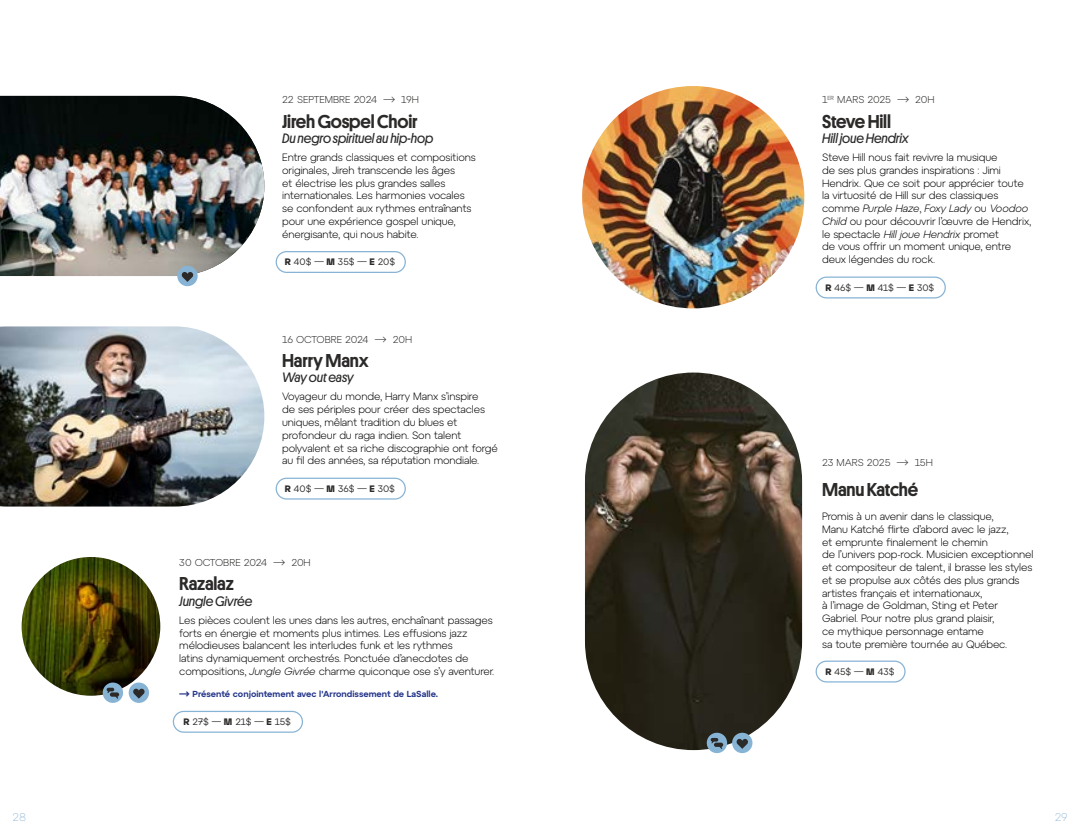
<style>
.page{position:relative;width:1080px;height:833px;background:#fff}
.page>*{position:absolute;margin:0;border:0;box-sizing:border-box;transform-origin:0 0}
.t1{font:500 18.75px "Platform";letter-spacing:-.01em;color:#2c2a29}
.t2{font:italic 13.75px "Platform";letter-spacing:-.01em;color:#2c2a29}
.t3{font:100 11.25px "Atyp Text";color:#87b3d5}
.t4{font:300 10.62px/12.8px "Atyp Text";letter-spacing:-.01em;color:#000}
.t5{font:300 10px "Atyp Text";letter-spacing:-.01em;color:#2c2a29}
.t6{font:9.38px "Atyp Text";letter-spacing:-.005em;color:#2c2a29}
.t7{font:600 8.75px "Atyp Text";color:#25368a}
.s1{font-family:"Atyp Display";font-weight:700}
.s2{font-style:italic}
</style>
<div class="page">
<img style="left:0;top:96px;width:264px;height:180px">
<img style="left:0;top:326px;width:264px;height:180px">
<img style="left:22px;top:557px;width:138px;height:138px;border-radius:69px">
<div style="left:276px;top:251px;width:130px;height:22px;border:1px solid #87b3d5;border-radius:10px"></div>
<div style="left:276px;top:477px;width:130px;height:22px;border:1px solid #87b3d5;border-radius:10px"></div>
<div style="left:173px;top:710px;width:130px;height:22px;border:1px solid #87b3d5;border-radius:10px"></div>
<div style="left:103px;top:682px;width:20px;height:20px;background:#87b3d5;border-radius:50%"></div>
<svg style="left:107px;top:687px;width:12px;height:11px"></svg>
<div style="left:177px;top:266px;width:21px;height:20px;background:#87b3d5;border-radius:50%"></div>
<svg style="left:181px;top:272px;width:12px;height:10px"></svg>
<div style="left:129px;top:682px;width:20px;height:20px;background:#87b3d5;border-radius:50%"></div>
<svg style="left:133px;top:688px;width:12px;height:10px"></svg>
<img style="left:582px;top:86px;width:222px;height:222px;border-radius:111px">
<div style="left:816px;top:276px;width:130px;height:22px;border:1px solid #87b3d5;border-radius:10px"></div>
<div style="left:816px;top:660px;width:90px;height:22px;border:1px solid #87b3d5;border-radius:10px"></div>
<img style="left:585px;top:372px;width:217px;height:378px;border-radius:109px">
<div style="left:707px;top:732px;width:20px;height:21px;background:#87b3d5;border-radius:50%"></div>
<svg style="left:711px;top:737px;width:12px;height:12px"></svg>
<div style="left:732px;top:732px;width:20px;height:21px;background:#87b3d5;border-radius:50%"></div>
<svg style="left:736px;top:738px;width:12px;height:10px"></svg>
<p class="t5" style="left:282px;top:92px;width:138px">22 SEPTEMBRE 2024 ⟶ 19H</p>
<h1 class="t1" style="left:282px;top:108px;width:137px">Jireh Gospel Choir</h1>
<p class="t2" style="left:282px;top:128px;width:153px">Du negro spirituel au hip-hop</p>
<p class="t4" style="left:282px;top:150px;width:195px">Entre grands classiques et compositions originales, Jireh transcende les âges<br>et électrise les plus grandes salles internationales. Les harmonies vocales se confondent aux rythmes entraînants pour une expérience gospel unique, énergisante, qui nous habite.</p>
<p class="t6" style="left:285px;top:255px;width:112px"><span class="s1">R</span> 40$ — <span class="s1">M</span> 35$ — <span class="s1">E</span> 20$</p>
<p class="t5" style="left:282px;top:331px;width:132px">16 OCTOBRE 2024 ⟶ 20H</p>
<h1 class="t1" style="left:282px;top:347px;width:88px">Harry Manx</h1>
<p class="t2" style="left:282px;top:367px;width:73px">Way out easy</p>
<p class="t4" style="left:282px;top:390px;width:217px">Voyageur du monde, Harry Manx s’inspire<br>de ses périples pour créer des spectacles uniques, mêlant tradition du blues et profondeur du raga indien. Son talent polyvalent et sa riche discographie ont forgé au fil des années, sa réputation mondiale.</p>
<p class="t6" style="left:285px;top:481px;width:112px"><span class="s1">R</span> 40$ — <span class="s1">M</span> 36$ — <span class="s1">E</span> 30$</p>
<p class="t5" style="left:179px;top:555px;width:133px">30 OCTOBRE 2024 ⟶ 20H</p>
<h1 class="t1" style="left:179px;top:570px;width:56px">Razalaz</h1>
<p class="t2" style="left:179px;top:590px;width:74px">Jungle Givrée</p>
<p class="t4" style="left:179px;top:613px;width:316px">Les pièces coulent les unes dans les autres, enchaînant passages forts en énergie et moments plus intimes. Les effusions jazz mélodieuses balancent les interludes funk et les rythmes<br>latins dynamiquement orchestrés. Ponctuée d’anecdotes de compositions, <span class="s2">Jungle Givrée</span> charme quiconque ose s’y aventurer.</p>
<p class="t7" style="left:179px;top:687px;width:260px">⟶ Présenté conjointement avec l'Arrondissement de LaSalle.</p>
<p class="t6" style="left:183px;top:714px;width:109px"><span class="s1">R</span> 27$ — <span class="s1">M</span> 21$ — <span class="s1">E</span> 15$</p>
<p class="t5" style="left:822px;top:92px;width:114px">1<sup>ER</sup> MARS 2025 ⟶ 20H</p>
<h1 class="t1" style="left:822px;top:108px;width:70px">Steve Hill</h1>
<p class="t2" style="left:822px;top:128px;width:88px">Hill joue Hendrix</p>
<p class="t4" style="left:822px;top:150px;width:211px">Steve Hill nous fait revivre la musique<br>de ses plus grandes inspirations : Jimi Hendrix. Que ce soit pour apprécier toute la virtuosité de Hill sur des classiques comme <span class="s2">Purple Haze</span>, <span class="s2">Foxy Lady</span> ou <span class="s2">Voodoo Child</span> ou pour découvrir l’œuvre de Hendrix, le spectacle <span class="s2">Hill joue Hendrix</span> promet<br>de vous offrir un moment unique, entre deux légendes du rock.</p>
<p class="t6" style="left:826px;top:280px;width:110px"><span class="s1">R</span> 46$ — <span class="s1">M</span> 41$ — <span class="s1">E</span> 30$</p>
<p class="t5" style="left:822px;top:455px;width:112px">23 MARS 2025 ⟶ 15H</p>
<h1 class="t1" style="left:822px;top:476px;width:98px">Manu Katché</h1>
<p class="t4" style="left:822px;top:509px;width:213px">Promis à un avenir dans le classique,<br>Manu Katché flirte d’abord avec le jazz,<br>et emprunte finalement le chemin<br>de l’univers pop-rock. Musicien exceptionnel et compositeur de talent, il brasse les styles et se propulse aux côtés des plus grands artistes français et internationaux,<br>à l’image de Goldman, Sting et Peter Gabriel. Pour notre plus grand plaisir,<br>ce mythique personnage entame<br>sa toute première tournée au Québec.</p>
<p class="t6" style="left:825px;top:664px;width:71px"><span class="s1">R</span> 45$ — <span class="s1">M</span> 43$</p>
<p class="t3" style="left:13px;top:809px;width:15px">28</p>
<p class="t3" style="left:1055px;top:809px;width:14px">29</p>
</div>
